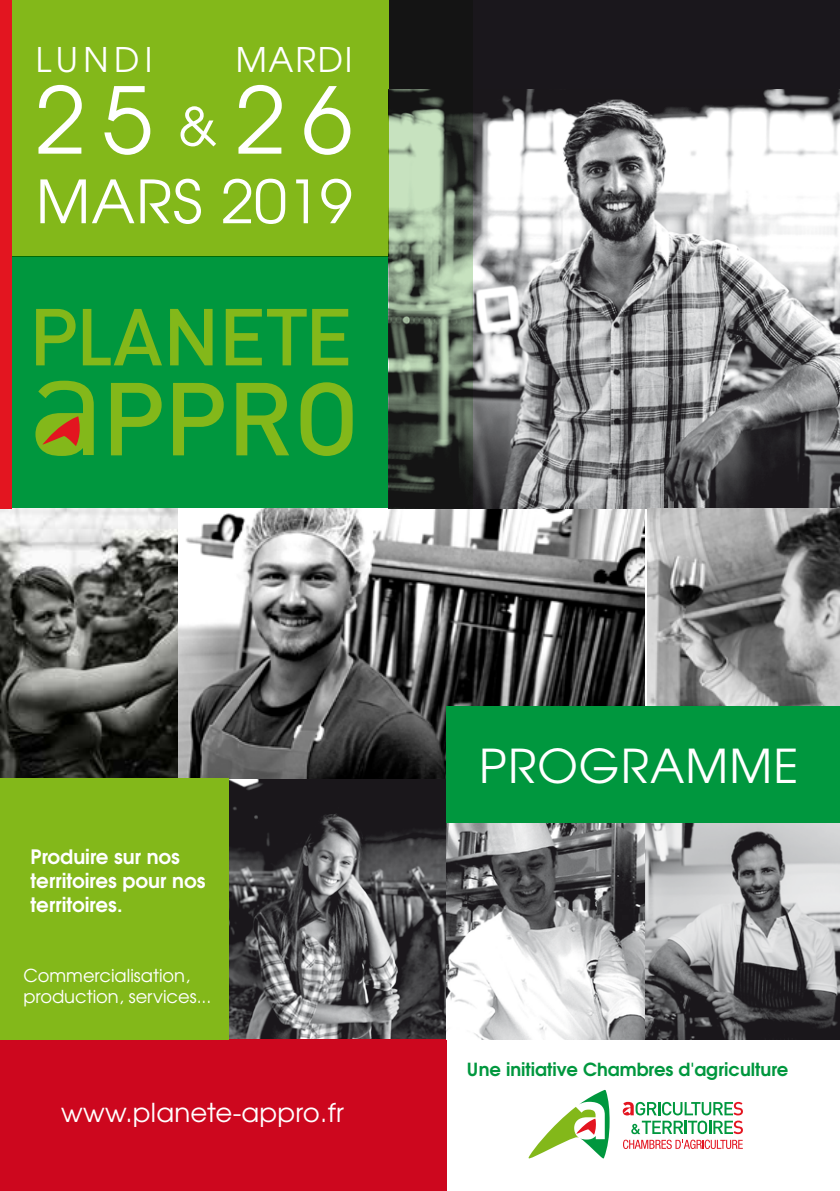
<style>
.page{position:relative;width:840px;height:1191px;background:#fff}
.page>*{position:absolute;margin:0;border:0;box-sizing:border-box;transform-origin:0 0}
.t1{font:91.4px "Te X Gyre Adventor";color:#fff}
.t2{font:59.2px "Te X Gyre Adventor";letter-spacing:.005em;color:#fff}
.t3{font:52.4px "Te X Gyre Adventor";color:#fff}
.t4{font:46.6px "Te X Gyre Adventor";letter-spacing:.025em;color:#fff}
.t5{font:33.8px "Te X Gyre Adventor";letter-spacing:.095em;color:#fff}
.t6{font:26px "Te X Gyre Adventor";letter-spacing:.01em;color:#fff}
.t7{font:700 19.8px/23.8px "Te X Gyre Adventor";color:#fff}
.t8{font:700 18px "Te X Gyre Adventor";color:#00973e}
.t9{font:17.8px/21.4px "Te X Gyre Adventor";color:#fff}
</style>
<div class="page">
<img style="left:228px;top:778px;width:218px;height:262px">
<div style="left:388px;top:0;width:451px;height:569px;background:#1a171c"></div>
<img style="left:177px;top:508px;width:467px;height:270px">
<div style="left:0;top:1040px;width:446px;height:151px;background:#cd071e"></div>
<div style="left:0;top:256px;width:388px;height:252px;background:#00973e"></div>
<svg style="left:36px;top:309px;width:40px;height:56px"></svg>
<svg style="left:83px;top:309px;width:79px;height:56px"></svg>
<svg style="left:170px;top:309px;width:42px;height:56px"></svg>
<svg style="left:312px;top:309px;width:36px;height:56px"></svg>
<svg style="left:225px;top:309px;width:81px;height:56px"></svg>
<svg style="left:35px;top:381px;width:59px;height:75px"></svg>
<svg style="left:111px;top:383px;width:50px;height:72px"></svg>
<svg style="left:173px;top:383px;width:50px;height:72px"></svg>
<svg style="left:236px;top:383px;width:53px;height:72px"></svg>
<svg style="left:300px;top:382px;width:52px;height:74px"></svg>
<img style="left:644px;top:822px;width:195px;height:218px">
<img style="left:446px;top:822px;width:198px;height:218px">
<img style="left:472px;top:90px;width:367px;height:418px">
<img style="left:646px;top:508px;width:193px;height:198px">
<div style="left:446px;top:706px;width:393px;height:116px;background:#00973e"></div>
<img style="left:0;top:508px;width:177px;height:270px">
<svg style="left:622px;top:1101px;width:120px;height:48px"></svg>
<svg style="left:528px;top:1089px;width:81px;height:69px"></svg>
<svg style="left:388px;top:0;width:84px;height:493px"></svg>
<div style="left:0;top:0;width:388px;height:256px;background:#83b81a"></div>
<div style="left:0;top:0;width:11px;height:508px;background:#e31520"></div>
<div style="left:0;top:778px;width:228px;height:262px;background:#83b81a"></div>
<h3 class="t5" style="left:36px;top:33px;width:118px">LUNDI</h3>
<h1 class="t1" style="left:35px;top:48px;width:119px">25</h1>
<h3 class="t5" style="left:235px;top:33px;width:118px">MARDI</h3>
<h1 class="t1" style="left:235px;top:48px;width:119px">26</h1>
<h2 class="t2" style="left:36px;top:155px;width:318px">MARS 2019</h2>
<h3 class="t3" style="left:177px;top:85px;width:41px">&amp;</h3>
<p class="t7" style="left:31px;top:843px;width:176px">Produire sur nos territoires pour nos territoires.</p>
<p class="t9" style="left:23px;top:963px;width:189px">Commercialisation, production, services...</p>
<h3 class="t6" style="left:61px;top:1091px;width:284px">www.planete-appro.fr</h3>
<h3 class="t4" style="left:479px;top:729px;width:320px">PROGRAMME</h3>
<p class="t8" style="left:466px;top:1053px;width:323px">Une initiative Chambres d'agriculture</p>
</div>
